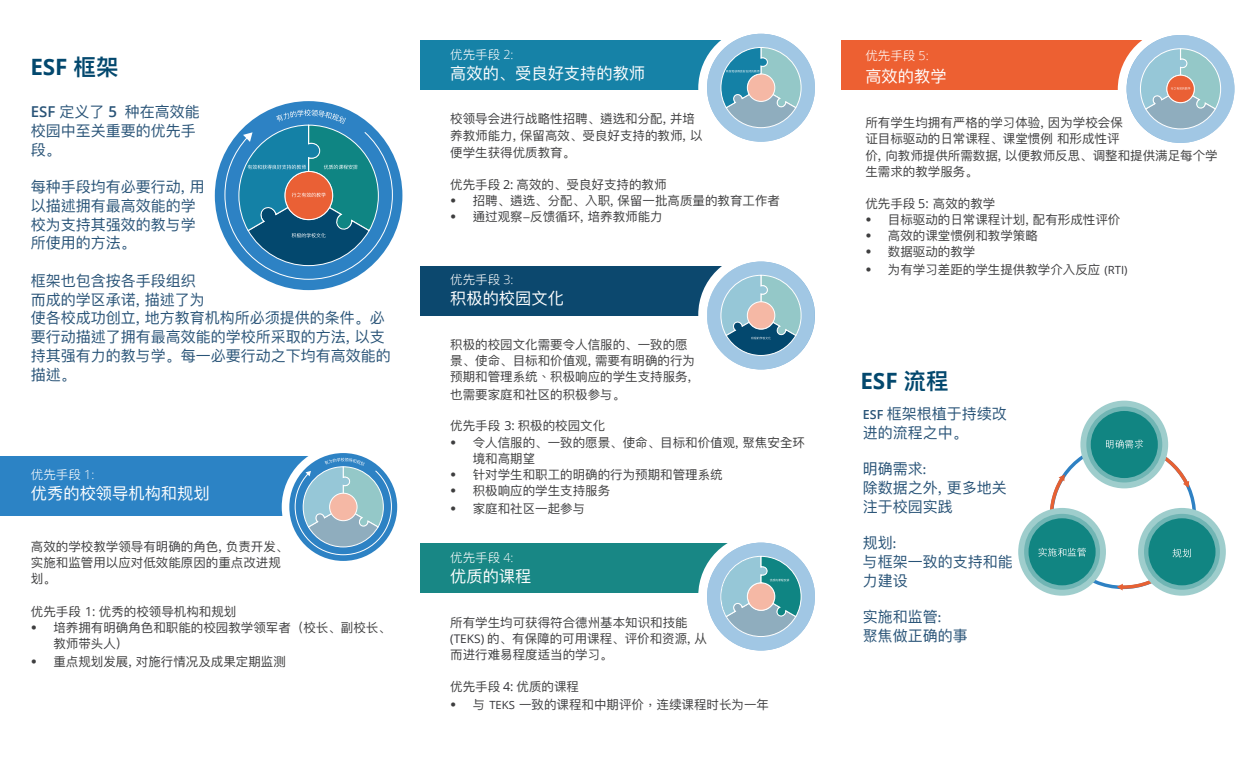
<style>
.page{position:relative;width:1260px;height:765px;background:#fff}
.page>*{position:absolute;margin:0;border:0;box-sizing:border-box;transform-origin:0 0}
.t1{font:700 22.5px "Open Sans";color:#03486e}
.Paragraph_Style_1{font:16.25px "Ping Fang HK";color:#fff}
.Paragraph_Style_1-2{font:15px/18.8px "Ping Fang HK";color:#285377}
.Paragraph_Style_1-3{font:12.5px/16.2px "Ping Fang HK";color:#3e3e3f}
.Paragraph_Style_1-4{font:300 12.5px "Ping Fang HK";color:#fff}
.list{font:300 12.5px "Ping Fang HK";color:#fff}
.s1{font-family:"Ping Fang HK";font-weight:600}
.s2{font-family:"Open Sans";font-weight:600}
.s3{font-family:"Open Sans"}
.s4{font-family:"Open Sans";color:#343439}
.s5{font-family:"Open Sans";font-size:11.88px;color:#343439}
.s6{font-family:"Open Sans";font-size:11.25px;color:#343439}
.s7{font-family:"Open Sans";font-weight:600;font-size:12.5px}
</style>
<div class="page">
<div style="left:842px;top:40px;width:350px;height:49px;background:#ed6032"></div>
<div style="left:421px;top:40px;width:351px;height:49px;background:#1682a7"></div>
<div style="left:421px;top:266px;width:351px;height:50px;background:#0c486e"></div>
<div style="left:421px;top:544px;width:351px;height:49px;background:#188785"></div>
<div style="left:698px;top:26px;width:124px;height:124px;background:#fff;border-radius:50%"></div>
<div style="left:1118px;top:27px;width:124px;height:125px;background:#fff;border-radius:50%"></div>
<div style="left:698px;top:253px;width:124px;height:124px;background:#fff;border-radius:50%"></div>
<div style="left:698px;top:534px;width:124px;height:124px;background:#fff;border-radius:50%"></div>
<div style="left:707px;top:34px;width:108px;height:108px;background:#a1c7e4;border-radius:50%"></div>
<svg style="left:720px;top:47px;width:82px;height:81px"></svg>
<div style="left:1127px;top:35px;width:107px;height:108px;background:#a1c7e4;border-radius:50%"></div>
<svg style="left:1140px;top:48px;width:81px;height:81px"></svg>
<div style="left:707px;top:262px;width:108px;height:107px;background:#a1c7e4;border-radius:50%"></div>
<svg style="left:720px;top:275px;width:82px;height:81px"></svg>
<div style="left:707px;top:543px;width:108px;height:108px;background:#a1c7e4;border-radius:50%"></div>
<svg style="left:720px;top:556px;width:82px;height:81px"></svg>
<div style="left:0;top:456px;width:351px;height:60px;background:#2c83c5"></div>
<div style="left:282px;top:445px;width:124px;height:124px;background:#fff;border-radius:50%"></div>
<div style="left:215px;top:101px;width:187px;height:189px;background:#2d82c4;border-radius:50%"></div>
<svg style="left:224px;top:109px;width:169px;height:171px"></svg>
<div style="left:289px;top:453px;width:108px;height:108px;background:#2d82c4;border-radius:50%"></div>
<svg style="left:295px;top:458px;width:97px;height:97px"></svg>
<div style="left:1080px;top:401px;width:88px;height:87px;background:#9ecdcc;border-radius:50%"></div>
<div style="left:1086px;top:407px;width:76px;height:75px;background:#70b5b4;border-radius:50%"></div>
<div style="left:1091px;top:411px;width:67px;height:67px;background:#118582;border-radius:50%"></div>
<div style="left:1138px;top:508px;width:88px;height:88px;background:#9ecdcc;border-radius:50%"></div>
<div style="left:1144px;top:514px;width:76px;height:76px;background:#70b5b4;border-radius:50%"></div>
<div style="left:1148px;top:518px;width:68px;height:67px;background:#118582;border-radius:50%"></div>
<div style="left:1018px;top:508px;width:88px;height:88px;background:#9ecdcc;border-radius:50%"></div>
<svg style="left:1024px;top:514px;width:76px;height:76px"></svg>
<div style="left:1029px;top:518px;width:67px;height:67px;background:#118582;border-radius:50%"></div>
<svg style="left:1038px;top:435px;width:160px;height:156px"></svg>
<p class="t1" style="left:30px;top:51px;width:90px">ESF <span class="s1">框架</span></p>
<p class="Paragraph_Style_1-2" style="left:31px;top:102px;width:170px"><span class="s2">ESF</span> 定义了 <span class="s2">5</span> 种在高效能校园中至关重要的优先手段。</p>
<p class="Paragraph_Style_1-2" style="left:31px;top:177px;width:175px">每种手段均有必要行动, 用以描述拥有最高效能的学校为支持其强效的教与学所使用的方法。</p>
<p class="Paragraph_Style_1-2" style="left:31px;top:271px;width:361px">框架也包含按各手段组织<br>而成的学区承诺, 描述了为<br>使各校成功创立, 地方教育机构所必须提供的条件。必要行动描述了拥有最高效能的学校所采取的方法, 以支持其强有力的教与学。每一必要行动之下均有高效能的描述。</p>
<p class="Paragraph_Style_1-4" style="left:31px;top:467px;width:65px">优先手段 <span class="s3">1:</span></p>
<p class="Paragraph_Style_1" style="left:31px;top:484px;width:180px">优秀的校领导机构和规划</p>
<p class="Paragraph_Style_1-3" style="left:31px;top:538px;width:259px">高效的学校教学领导有明确的角色, 负责开发、实施和监管用以应对低效能原因的重点改进规划。</p>
<p class="Paragraph_Style_1-3" style="left:31px;top:603px;width:207px">优先手段 <span class="s3">1:</span> 优秀的校领导机构和规划</p>
<p class="Paragraph_Style_1-3" style="left:53px;top:619px;width:339px;text-indent:-22px">• 培养拥有明确角色和职能的校园教学领军者（校长、副校长、教师带头人）</p>
<p class="Paragraph_Style_1-3" style="left:31px;top:653px;width:256px">• 重点规划发展, 对施行情况及成果定期监测</p>
<p class="Paragraph_Style_1-4" style="left:450px;top:47px;width:65px">优先手段 <span class="s3">2:</span></p>
<p class="Paragraph_Style_1" style="left:450px;top:63px;width:196px">高效的、受良好支持的教师</p>
<p class="Paragraph_Style_1-3" style="left:450px;top:111px;width:254px">校领导会进行战略性招聘、遴选和分配, 并培养教师能力, 保留高效、受良好支持的教师, 以</p>
<p class="Paragraph_Style_1-3" style="left:450px;top:144px;width:126px">便学生获得优质教育。</p>
<p class="Paragraph_Style_1-3" style="left:450px;top:176px;width:218px">优先手段 <span class="s4">2:</span> 高效的、受良好支持的教师</p>
<p class="Paragraph_Style_1-3" style="left:450px;top:192px;width:331px">• 招聘、遴选、分配、入职, 保留一批高质量的教育工作者</p>
<p class="Paragraph_Style_1-3" style="left:450px;top:209px;width:214px">• 通过观察-反馈循环, 培养教师能力</p>
<p class="Paragraph_Style_1-4" style="left:450px;top:272px;width:65px">优先手段 <span class="s3">3:</span></p>
<p class="Paragraph_Style_1" style="left:450px;top:288px;width:115px">积极的校园文化</p>
<p class="Paragraph_Style_1-3" style="left:450px;top:336px;width:246px">积极的校园文化需要令人信服的、一致的愿景、使命、目标和价值观, 需要有明确的行为预期和管理系统、积极响应的学生支持服务,</p>
<p class="Paragraph_Style_1-3" style="left:450px;top:386px;width:176px">也需要家庭和社区的积极参与。</p>
<p class="Paragraph_Style_1-3" style="left:450px;top:418px;width:157px">优先手段 <span class="s4">3:</span> 积极的校园文化</p>
<p class="Paragraph_Style_1-3" style="left:473px;top:434px;width:334px;text-indent:-22px">• 令人信服的、一致的愿景、使命、目标和价值观, 聚焦安全环境和高期望</p>
<p class="Paragraph_Style_1-3" style="left:450px;top:466px;width:274px">• 针对学生和职工的明确的行为预期和管理系统</p>
<p class="Paragraph_Style_1-3" style="left:450px;top:483px;width:161px">• 积极响应的学生支持服务</p>
<p class="Paragraph_Style_1-3" style="left:450px;top:500px;width:136px">• 家庭和社区一起参与</p>
<p class="Paragraph_Style_1-4" style="left:450px;top:550px;width:65px">优先手段 <span class="s3">4:</span></p>
<p class="Paragraph_Style_1" style="left:450px;top:566px;width:83px">优质的课程</p>
<p class="Paragraph_Style_1-3" style="left:450px;top:614px;width:258px">所有学生均可获得符合德州基本知识和技能<span class="s5">(TEKS)</span> 的、有保障的可用课程、评价和资源, 从而进行难易程度适当的学习。</p>
<p class="Paragraph_Style_1-3" style="left:450px;top:678px;width:130px">优先手段 <span class="s4">4:</span> 优质的课程</p>
<p class="Paragraph_Style_1-3" style="left:450px;top:696px;width:320px">• 与 <span class="s6">TEKS</span> 一致的课程和中期评价，连续课程时长为一年</p>
<p class="list" style="left:865px;top:47px;width:65px">优先手段 <span class="s3">5:</span></p>
<p class="Paragraph_Style_1" style="left:865px;top:67px;width:83px">高效的教学</p>
<p class="Paragraph_Style_1-3" style="left:865px;top:114px;width:354px">所有学生均拥有严格的学习体验, 因为学校会保<br>证目标驱动的日常课程、课堂惯例 和形成性评<br>价, 向教师提供所需数据, 以便教师反思、调整和提供满足每个学生需求的教学服务。</p>
<p class="Paragraph_Style_1-3" style="left:865px;top:195px;width:132px">优先手段 <span class="s4">5:</span> 高效的教学</p>
<p class="Paragraph_Style_1-3" style="left:865px;top:211px;width:256px">• 目标驱动的日常课程计划, 配有形成性评价</p>
<p class="Paragraph_Style_1-3" style="left:865px;top:227px;width:174px">• 高效的课堂惯例和教学策略</p>
<p class="Paragraph_Style_1-3" style="left:865px;top:244px;width:111px">• 数据驱动的教学</p>
<p class="Paragraph_Style_1-3" style="left:865px;top:261px;width:264px">• 为有学习差距的学生提供教学介入反应 <span class="s6">(RTI)</span></p>
<p class="t1" style="left:860px;top:365px;width:90px">ESF <span class="s1">流程</span></p>
<p class="Paragraph_Style_1-2" style="left:863px;top:405px;width:145px"><span class="s7">ESF</span> 框架根植于持续改进的流程之中。</p>
<p class="Paragraph_Style_1-2" style="left:863px;top:460px;width:145px">明确需求<span class="s7">:<br></span>除数据之外, 更多地关注于校园实践</p>
<p class="Paragraph_Style_1-2" style="left:863px;top:533px;width:35px">规划<span class="s7">:</span></p>
<p class="Paragraph_Style_1-2" style="left:863px;top:552px;width:151px">与框架一致的支持和能力建设</p>
<p class="Paragraph_Style_1-2" style="left:863px;top:607px;width:80px">实施和监管<span class="s7">:</span></p>
<p class="Paragraph_Style_1-2" style="left:863px;top:626px;width:106px">聚焦做正确的事</p>
</div>
